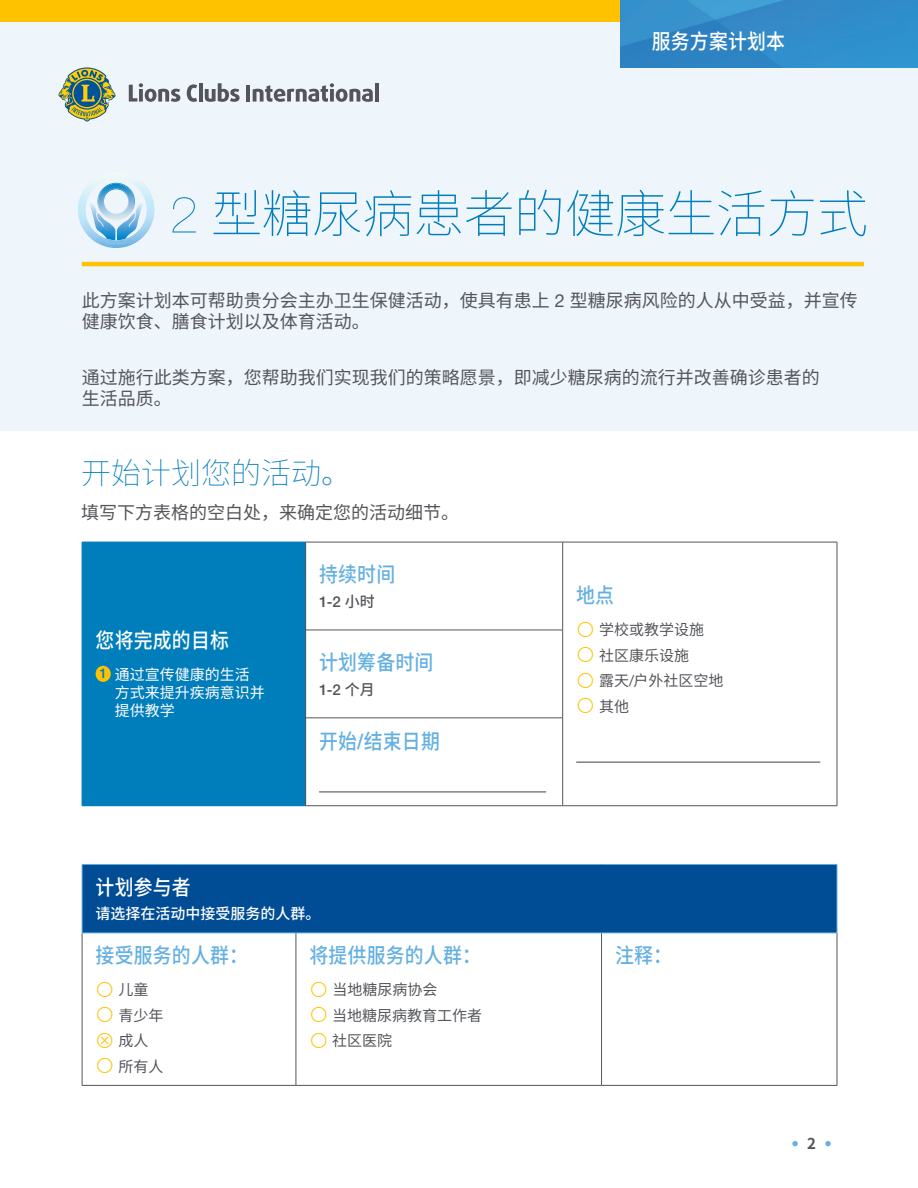
<style>
.page{position:relative;width:918px;height:1188px;background:#fff}
.page>*{position:absolute;margin:0;border:0;box-sizing:border-box;transform-origin:0 0}
.t1{font:100 51px "Noto Sans CJ Ksc";letter-spacing:-.01em;color:#007dbb}
.t2{font:100 30px "Noto Sans CJ Ksc";color:#007dbb}
.t3{font:500 21px "Noto Sans CJ Ksc";letter-spacing:.01em;color:#64b0e1;scale:.9 1}
.t4{font:500 21px "Noto Sans CJ Ksc";letter-spacing:.01em;color:#fff;scale:.9 1}
.t5{font:18px/21px "Noto Sans CJ Ksc";color:#54555a}
.t6{font:15px/25.5px "Noto Sans CJ Ksc";color:#54555a}
.t7{font:15px/18px "Noto Sans CJ Ksc";color:#fff}
.t8{font:500 15px "Noto Sans CJ Ksc";color:#fff}
.t9{font:500 15px "Helvetica Neue LT Std";color:#54555a}
.t10{font:100 15px "Helvetica Neue LT Std";color:#64b0e1}
.s1{font-family:"Helvetica Neue LT Std";font-weight:200}
.s2{font-family:"Helvetica Neue LT Std"}
.s3{font-family:"Helvetica Neue LT Std";font-weight:500;font-size:13.5px;color:#007dbb}
.s4{font-family:"Noto Sans CJ Ksc"}
.s5{font-family:"Helvetica Neue LT Std";font-stretch:condensed}
.s6{font-family:"Noto Sans CJ Ksc";font-weight:700;color:#54555a}
</style>
<div class="page">
<div style="left:0;top:0;width:918px;height:431px;background:#eef5fb"></div>
<div style="left:0;top:0;width:918px;height:21px;background:#fec200"></div>
<hr style="left:82px;top:262px;width:782px;height:4px;background:#fec200">
<img style="left:620px;top:0;width:298px;height:68px">
<svg style="left:58px;top:68px;width:58px;height:53px"></svg>
<svg style="left:129px;top:83px;width:51px;height:19px"></svg>
<svg style="left:187px;top:84px;width:10px;height:18px"></svg>
<hr style="left:199px;top:83px;width:4px;height:19px;background:#54555a">
<svg style="left:205px;top:83px;width:35px;height:19px"></svg>
<hr style="left:246px;top:85px;width:4px;height:17px;background:#54555a">
<svg style="left:253px;top:83px;width:120px;height:19px"></svg>
<hr style="left:375px;top:83px;width:4px;height:19px;background:#54555a">
<div style="left:82px;top:542px;width:224px;height:264px;background:#007dbb"></div>
<hr style="left:563px;top:805px;width:274px;height:1px;background:#54555a">
<hr style="left:562px;top:542px;width:1px;height:88px;background:#54555a">
<hr style="left:562px;top:630px;width:1px;height:88px;background:#54555a">
<hr style="left:562px;top:718px;width:1px;height:88px;background:#54555a">
<hr style="left:305px;top:630px;width:258px;height:1px;background:#54555a">
<hr style="left:305px;top:718px;width:258px;height:1px;background:#54555a">
<hr style="left:305px;top:542px;width:258px;height:1px;background:#54555a">
<hr style="left:305px;top:542px;width:1px;height:88px;background:#54555a">
<hr style="left:563px;top:542px;width:274px;height:1px;background:#54555a">
<hr style="left:837px;top:542px;width:1px;height:88px;background:#54555a">
<hr style="left:837px;top:630px;width:1px;height:88px;background:#54555a">
<hr style="left:837px;top:718px;width:1px;height:88px;background:#54555a">
<hr style="left:305px;top:630px;width:1px;height:88px;background:#54555a">
<hr style="left:305px;top:718px;width:1px;height:88px;background:#54555a">
<hr style="left:305px;top:805px;width:258px;height:1px;background:#54555a">
<div style="left:96px;top:666px;width:15px;height:16px;background:#fec200;border-radius:50%"></div>
<hr style="left:576px;top:762px;width:244px;height:1px;background:#54555a">
<hr style="left:319px;top:791px;width:227px;height:1px;background:#54555a">
<div style="left:82px;top:864px;width:755px;height:69px;background:#014d95"></div>
<hr style="left:837px;top:865px;width:1px;height:68px;background:#64b0e1">
<hr style="left:82px;top:933px;width:1px;height:152px;background:#54555a">
<hr style="left:296px;top:933px;width:1px;height:152px;background:#54555a">
<hr style="left:601px;top:933px;width:1px;height:152px;background:#54555a">
<hr style="left:837px;top:933px;width:1px;height:152px;background:#54555a">
<hr style="left:82px;top:1085px;width:214px;height:1px;background:#54555a">
<hr style="left:296px;top:1085px;width:306px;height:1px;background:#54555a">
<hr style="left:602px;top:1085px;width:235px;height:1px;background:#54555a">
<hr style="left:82px;top:864px;width:214px;height:1px;background:#64b0e1">
<hr style="left:82px;top:865px;width:1px;height:68px;background:#64b0e1">
<hr style="left:296px;top:864px;width:306px;height:1px;background:#64b0e1">
<hr style="left:602px;top:864px;width:235px;height:1px;background:#64b0e1">
<hr style="left:82px;top:933px;width:214px;height:1px;background:#64b0e1">
<hr style="left:296px;top:933px;width:306px;height:1px;background:#64b0e1">
<hr style="left:602px;top:933px;width:235px;height:1px;background:#64b0e1">
<img style="left:78px;top:182px;width:76px;height:66px">
<svg style="left:89px;top:184px;width:54px;height:59px"></svg>
<img style="left:97px;top:183px;width:38px;height:37px">
<p class="t4" style="left:652px;top:29px;width:150px">服务方案计划本</p>
<h1 class="t1" style="left:170px;top:185px;width:700px"><span class="s1">2</span> 型糖尿病患者的健康生活方式</h1>
<p class="t5" style="left:82px;top:291px;width:778px">此方案计划本可帮助贵分会主办卫生保健活动，使具有患上 <span class="s2">2</span> 型糖尿病风险的人从中受益，并宣传健康饮食、膳食计划以及体育活动。</p>
<p class="t5" style="left:82px;top:367px;width:739px">通过施行此类方案，您帮助我们实现我们的策略愿景，即减少糖尿病的流行并改善确诊患者的生活品质。</p>
<h2 class="t2" style="left:81px;top:456px;width:271px">开始计划您的活动。</h2>
<p class="t5" style="left:81px;top:502px;width:379px">填写下方表格的空白处，来确定您的活动细节。</p>
<p class="t4" style="left:96px;top:629px;width:150px">您将完成的目标</p>
<p class="t7" style="left:115px;top:666px;width:152px;text-indent:-16px"><span class="s3">1</span> 通过宣传健康的生活方式来提升疾病意识并提供教学</p>
<p class="t3" style="left:319px;top:562px;width:86px">持续时间</p>
<p class="t9" style="left:319px;top:592px;width:57px">1-2 <span class="s4">小时</span></p>
<p class="t3" style="left:576px;top:583px;width:44px">地点</p>
<p class="t6" style="left:599px;top:617px;width:126px">学校或教学设施<br>社区康乐设施<br>露天<span class="s2">/</span>户外社区空地其他</p>
<p class="t3" style="left:319px;top:650px;width:129px">计划筹备时间</p>
<p class="t9" style="left:319px;top:680px;width:57px">1-2 <span class="s4">个月</span></p>
<p class="t3" style="left:319px;top:729px;width:136px">开始<span class="s5">/</span>结束日期</p>
<p class="t4" style="left:96px;top:875px;width:107px">计划参与者</p>
<p class="t8" style="left:96px;top:905px;width:227px">请选择在活动中接受服务的人群。</p>
<p class="t3" style="left:96px;top:944px;width:171px">接受服务的人群：</p>
<p class="t6" style="left:119px;top:977px;width:46px">儿童青少年成人所有人</p>
<p class="t3" style="left:309px;top:944px;width:192px">将提供服务的人群：</p>
<p class="t6" style="left:332px;top:977px;width:151px">当地糖尿病协会<br>当地糖尿病教育工作者社区医院</p>
<p class="t3" style="left:615px;top:944px;width:65px">注释：</p>
<p class="t10" style="left:791px;top:1135px;width:42px">• <span class="s6">2</span> •</p>
</div>
